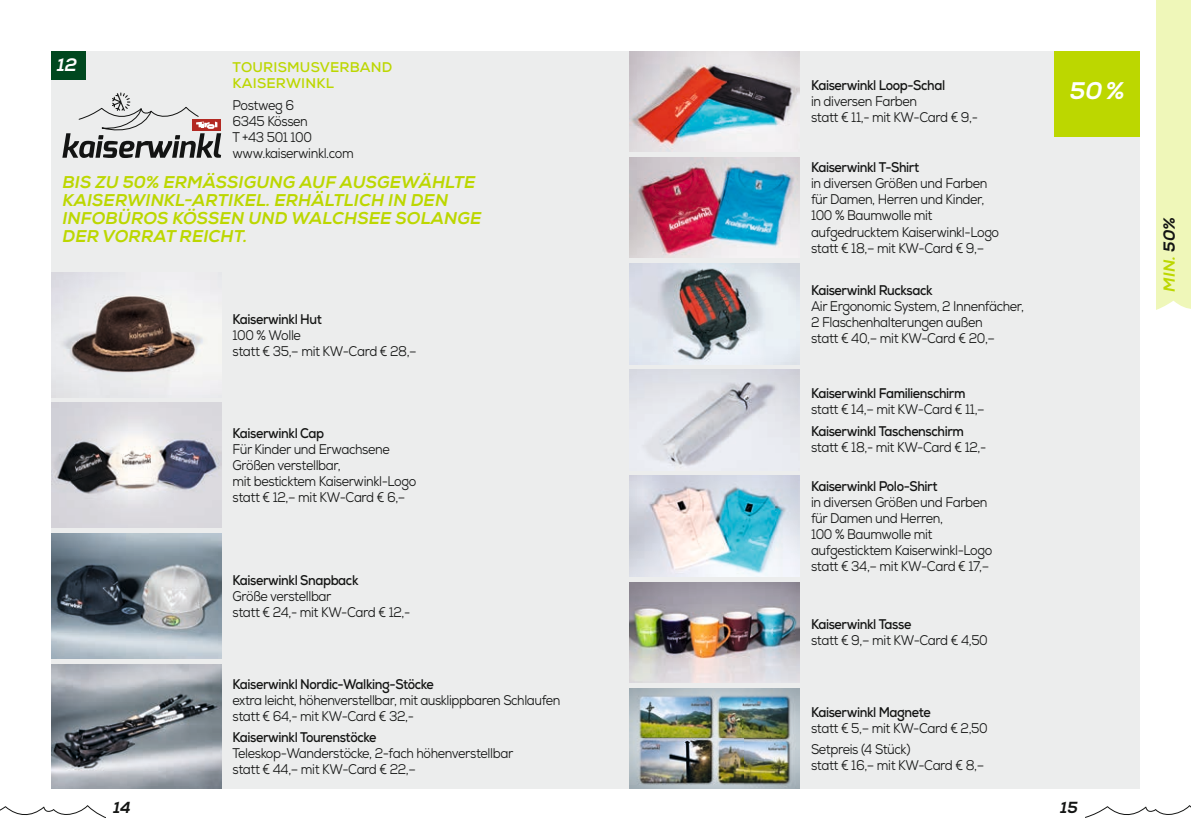
<style>
.page{position:relative;width:1191px;height:840px;background:#fff}
.page>*{position:absolute;margin:0;border:0;box-sizing:border-box;transform-origin:0 0}
.t1{font:italic 800 24px "Nexa";color:#fff}
.t2{font:italic 800 18px "Nexa";color:#fff}
.t3{font:italic 800 17px/18px "Nexa";letter-spacing:.005em;color:#bcd700}
.t4{font:italic 800 16px "Nexa";color:#bcd700}
.t5{font:italic 800 16px "Nexa";color:#131413}
.t6{font:14px/16px "Nexa";letter-spacing:-.03em;color:#131413;scale:.9 1}
.t7{font:700 14px "Nexa";letter-spacing:-.03em;color:#131413;scale:.9 1}
.t8{font:700 14px/16px "Nexa";letter-spacing:.015em;color:#bcd700}
.s1{color:#131413}
</style>
<div class="page">
<svg style="left:1085px;top:805px;width:106px;height:12px"></svg>
<svg style="left:0;top:805px;width:106px;height:12px"></svg>
<div style="left:1157px;top:0;width:34px;height:311px;background:#eff7b9"></div>
<svg style="left:1157px;top:301px;width:34px;height:10px"></svg>
<div style="left:51px;top:51px;width:1089px;height:737px;background:#eceded"></div>
<svg style="left:62px;top:92px;width:159px;height:66px"></svg>
<img style="left:51px;top:664px;width:170px;height:124px">
<img style="left:51px;top:533px;width:170px;height:125px">
<img style="left:51px;top:272px;width:153px;height:125px">
<img style="left:629px;top:157px;width:170px;height:101px">
<img style="left:629px;top:475px;width:170px;height:101px">
<img style="left:629px;top:263px;width:170px;height:101px">
<img style="left:629px;top:51px;width:170px;height:100px">
<img style="left:629px;top:369px;width:170px;height:99px">
<img style="left:629px;top:582px;width:170px;height:100px">
<img style="left:629px;top:688px;width:170px;height:100px">
<img style="left:51px;top:403px;width:170px;height:124px">
<div style="left:51px;top:51px;width:34px;height:28px;background:#00481f"></div>
<div style="left:1054px;top:51px;width:86px;height:85px;background:#bcd700"></div>
<p class="t2" style="left:57px;top:53px;width:22px">12</p>
<p class="t8" style="left:233px;top:59px;width:161px">TOURISMUSVERBAND<br>KAISERWINKL</p>
<p class="t6" style="left:232px;top:97px;width:136px">Postweg 6<br>6345 Kössen<br>T +43 501 100 www.kaiserwinkl.com</p>
<p class="t3" style="left:62px;top:173px;width:420px">BIS ZU 50% ERMÄSSIGUNG AUF AUSGEWÄHLTE KAISERWINKL-ARTIKEL. ERHÄLTLICH IN DEN INFOBÜROS KÖSSEN UND WALCHSEE SOLANGE DER VORRAT REICHT.</p>
<p class="t7" style="left:232px;top:310px;width:101px">Kaiserwinkl Hut</p>
<p class="t6" style="left:232px;top:327px;width:206px">100 % Wolle<br>statt € 35,– mit KW-Card € 28,–</p>
<p class="t7" style="left:232px;top:424px;width:103px">Kaiserwinkl Cap</p>
<p class="t6" style="left:232px;top:441px;width:206px">Für Kinder und Erwachsene<br>Größen verstellbar,<br>mit besticktem Kaiserwinkl-Logo statt € 12,– mit KW-Card € 6,–</p>
<p class="t7" style="left:232px;top:570px;width:141px">Kaiserwinkl Snapback</p>
<p class="t6" style="left:232px;top:587px;width:199px">Größe verstellbar<br>statt € 24,- mit KW-Card € 12,-</p>
<p class="t7" style="left:232px;top:674px;width:225px">Kaiserwinkl Nordic-Walking-Stöcke</p>
<p class="t6" style="left:232px;top:691px;width:366px">extra leicht, höhenverstellbar, mit ausklippbaren Schlaufen statt € 64,- mit KW-Card € 32,-</p>
<p class="t7" style="left:232px;top:728px;width:161px">Kaiserwinkl Tourenstöcke</p>
<p class="t6" style="left:232px;top:745px;width:313px">Teleskop-Wanderstöcke, 2-fach höhenverstellbar statt € 44,– mit KW-Card € 22,–</p>
<p class="t7" style="left:811px;top:76px;width:151px">Kaiserwinkl Loop-Schal</p>
<p class="t6" style="left:811px;top:93px;width:187px">in diversen Farben<br>statt € 11,- mit KW-Card € 9,-</p>
<p class="t7" style="left:811px;top:158px;width:122px">Kaiserwinkl T-Shirt</p>
<p class="t6" style="left:811px;top:175px;width:211px">in diversen Größen und Farben für Damen, Herren und Kinder,<br>100 % Baumwolle mit aufgedrucktem Kaiserwinkl-Logo statt € 18,– mit KW-Card € 9,–</p>
<p class="t7" style="left:811px;top:280px;width:137px">Kaiserwinkl Rucksack</p>
<p class="t6" style="left:811px;top:298px;width:238px">Air Ergonomic System, 2 Innenfächer,<br>2 Flaschenhalterungen außen<br>statt € 40,– mit KW-Card € 20,–</p>
<p class="t7" style="left:811px;top:384px;width:173px">Kaiserwinkl Familienschirm</p>
<p class="t6" style="left:811px;top:401px;width:194px">statt € 14,– mit KW-Card € 11,–</p>
<p class="t7" style="left:811px;top:421px;width:171px">Kaiserwinkl Taschenschirm</p>
<p class="t6" style="left:811px;top:438px;width:196px">statt € 18,- mit KW-Card € 12,-</p>
<p class="t7" style="left:811px;top:477px;width:142px">Kaiserwinkl Polo-Shirt</p>
<p class="t6" style="left:811px;top:494px;width:203px">in diversen Größen und Farben für Damen und Herren,<br>100 % Baumwolle mit aufgesticktem Kaiserwinkl-Logo statt € 34,– mit KW-Card € 17,–</p>
<p class="t7" style="left:811px;top:615px;width:113px">Kaiserwinkl Tasse</p>
<p class="t6" style="left:811px;top:632px;width:198px">statt € 9,– mit KW-Card € 4,50</p>
<p class="t7" style="left:811px;top:702px;width:135px">Kaiserwinkl Magnete</p>
<p class="t6" style="left:811px;top:716px;width:198px;line-height:21.6px">statt € 5,– mit KW-Card € 2,50<br>Setpreis (4 Stück)</p>
<p class="t6" style="left:811px;top:757px;width:194px">statt € 16,– mit KW-Card € 8,–</p>
<h1 class="t1" style="left:1069px;top:76px;width:57px">50 %</h1>
<p class="t5" style="left:113px;top:797px;width:19px">14</p>
<p class="t5" style="left:1060px;top:797px;width:19px">15</p>
<p class="t4" style="left:1159px;top:292px;width:77px;rotate:-90deg">MIN. <span class="s1">50%</span></p>
</div>
